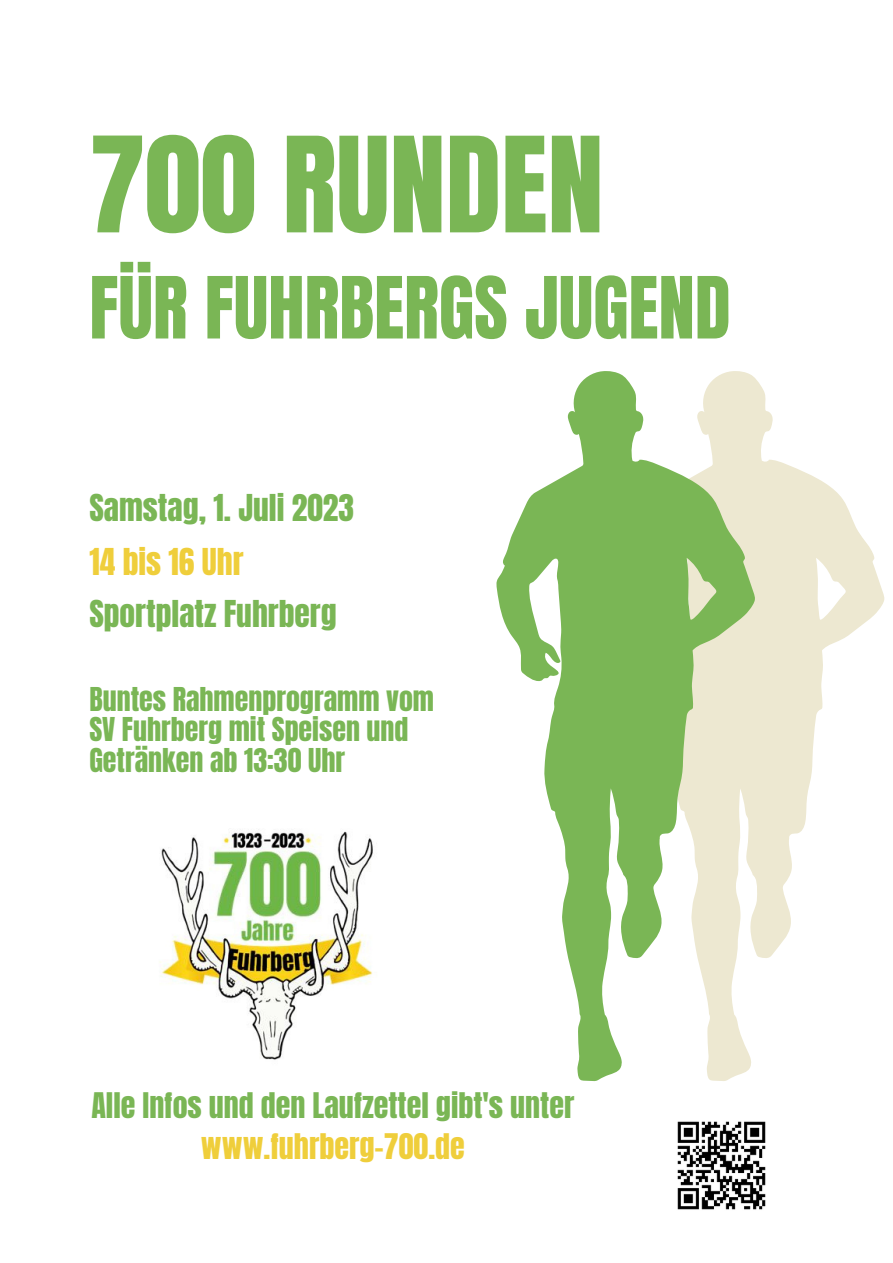
<style>
.page{position:relative;width:893px;height:1263px;background:#fff}
.page>*{position:absolute;margin:0;border:0;box-sizing:border-box;transform-origin:0 0}
.t1{font:112.57px "Anton";color:#7ab655}
.t2{font:72.75px "Anton";color:#7ab655}
.t3{font:31.5px "Anton";color:#7ab655}
.t4{font:31.5px "Anton";color:#efce3b}
.t5{font:30px/41.6px "Anton";color:#7ab655;text-align:center}
.t6{font:27.97px/30.4px "Anton";color:#7ab655}
.s1{color:#efce3b}
</style>
<div class="page">
<svg style="left:755px;top:378px;width:129px;height:580px"></svg>
<img style="left:159px;top:829px;width:214px;height:231px">
<svg style="left:496px;top:371px;width:259px;height:710px"></svg>
<img style="left:677px;top:1121px;width:89px;height:89px">
<p class="t1" style="left:89px;top:104px;width:516px">700 RUNDEN</p>
<p class="t2" style="left:89px;top:256px;width:643px">FÜR FUHRBERGS JUGEND</p>
<p class="t3" style="left:89px;top:485px;width:266px">Samstag, 1. Juli 2023</p>
<p class="t4" style="left:89px;top:539px;width:156px">14 bis 16 Uhr</p>
<p class="t3" style="left:89px;top:591px;width:249px">Sportplatz Fuhrberg</p>
<p class="t6" style="left:89px;top:684px;width:346px">Buntes Rahmenprogramm vom<br>SV Fuhrberg mit Speisen und<br>Getränken ab 13:30 Uhr</p>
<p class="t5" style="left:91px;top:1085px;width:484px">Alle Infos und den Laufzettel gibt's unter <span class="s1">www.fuhrberg-700.de</span></p>
</div>
